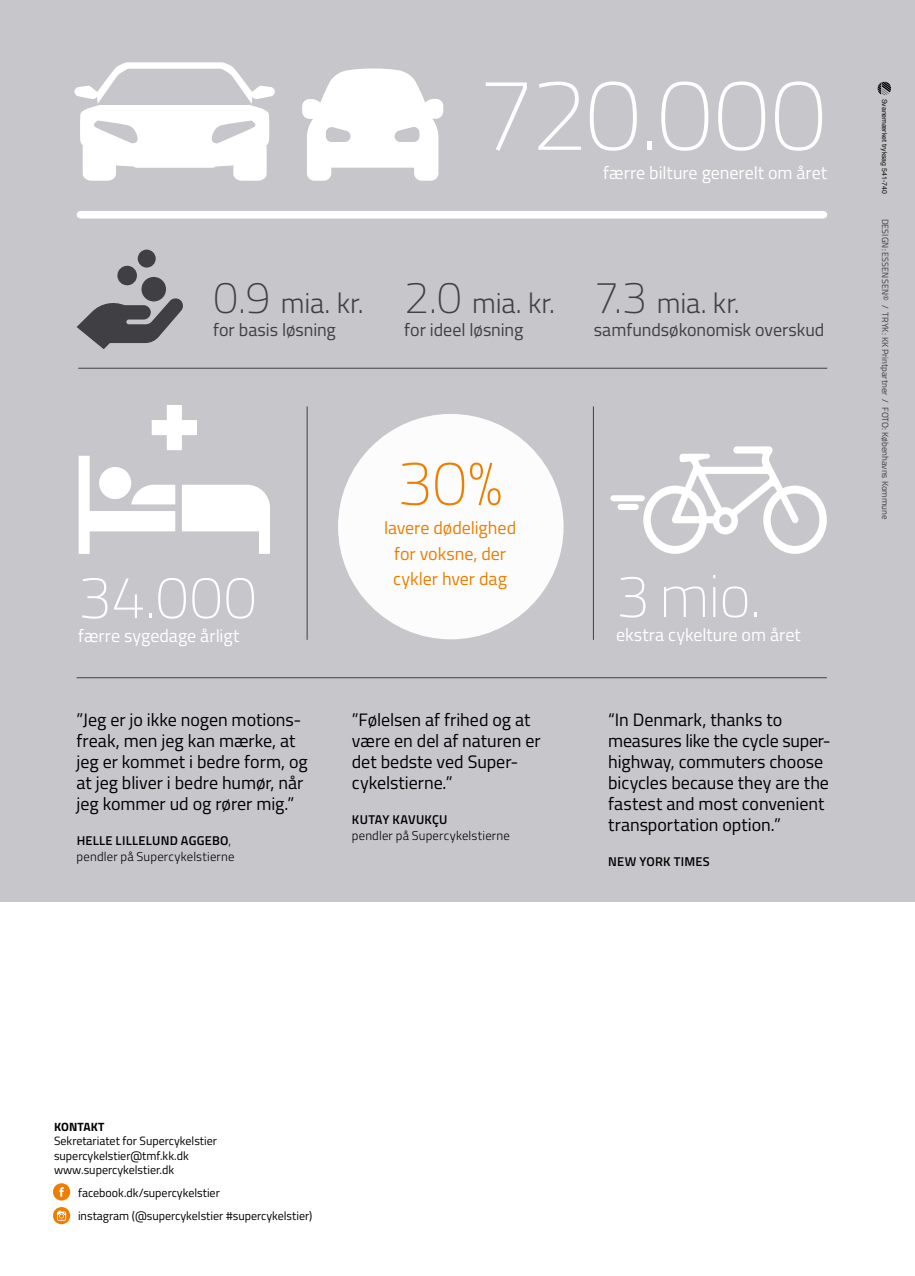
<style>
.page{position:relative;width:915px;height:1276px;background:#fff}
.page>*{position:absolute;margin:0;border:0;box-sizing:border-box;transform-origin:0 0}
.brødtekst{font:100 102px "Titillium";letter-spacing:-.02em;color:#fff}
.brødtekst-2{font:100 63px "Titillium";color:#ef7d00}
.brødtekst-3{font:100 60px "Titillium";color:#fff}
.brødtekst-4{font:300 28.5px "Titillium";letter-spacing:-.005em;color:#403f44}
.Citater{font:18px/21px "Titillium";letter-spacing:-.005em;color:#000}
.brødtekst-5{font:18px "Titillium";color:#fff}
.brødtekst-6{font:18px "Titillium";letter-spacing:-.005em;color:#403f44}
.brødtekst-7{font:18px "Titillium";letter-spacing:-.005em;color:#ef7d00}
.Citater_navn{font:300 12.75px "Titillium";letter-spacing:.015em;color:#000}
.Citater_navn-2{font:600 12.75px "Titillium";letter-spacing:.02em;color:#000}
.t1{font:12px/14.4px "Titillium";color:#000}
.t2{font:9px "Titillium";color:#403f44}
.t3{font:6.9px "Helvetica";color:#12100b}
.s1{font-weight:100;font-size:45px}
.s2{font-weight:300}
.s3{font-weight:700}
</style>
<div class="page">
<div style="left:0;top:0;width:914px;height:902px;background:#c7c6cb"></div>
<div style="left:338px;top:414px;width:225px;height:225px;background:#fff;border-radius:50%"></div>
<hr style="left:77px;top:677px;width:749px;height:1px;background:#403f44">
<svg style="left:74px;top:62px;width:201px;height:119px"></svg>
<svg style="left:77px;top:250px;width:106px;height:99px"></svg>
<hr style="left:78px;top:368px;width:749px;height:1px;background:#403f44">
<svg style="left:79px;top:405px;width:191px;height:149px"></svg>
<hr style="left:306px;top:406px;width:1px;height:234px;background:#403f44">
<hr style="left:593px;top:406px;width:1px;height:234px;background:#403f44">
<svg style="left:643px;top:446px;width:183px;height:108px"></svg>
<div style="left:620px;top:504px;width:15px;height:6px;background:#fff"></div>
<div style="left:613px;top:495px;width:28px;height:6px;background:#fff"></div>
<div style="left:80px;top:211px;width:743px;height:7px;background:#fff"></div>
<svg style="left:302px;top:68px;width:141px;height:113px"></svg>
<svg style="left:53px;top:1207px;width:18px;height:17px"></svg>
<svg style="left:53px;top:1183px;width:18px;height:17px"></svg>
<svg style="left:877px;top:82px;width:13px;height:13px"></svg>
<p class="brødtekst-4" style="left:213px;top:282px;width:152px"><span class="s1">0.9</span> mia. kr.</p>
<p class="brødtekst-6" style="left:213px;top:317px;width:124px">for basis løsning</p>
<p class="brødtekst" style="left:477px;top:41px;width:351px">720.000</p>
<p class="brødtekst-5" style="left:603px;top:160px;width:225px">færre bilture generelt om året</p>
<p class="brødtekst-4" style="left:404px;top:282px;width:152px"><span class="s1">2.0</span> mia. kr.</p>
<p class="brødtekst-6" style="left:404px;top:317px;width:120px">for ideel løsning</p>
<p class="brødtekst-4" style="left:593px;top:282px;width:147px"><span class="s1">7.3</span> mia. kr.</p>
<p class="brødtekst-6" style="left:593px;top:317px;width:232px">samfundsøkonomisk overskud</p>
<p class="brødtekst-3" style="left:78px;top:554px;width:180px">34.000</p>
<p class="brødtekst-5" style="left:78px;top:622px;width:163px">færre sygedage årligt</p>
<p class="brødtekst-2" style="left:397px;top:438px;width:107px">30%</p>
<p class="brødtekst-7" style="left:384px;top:515px;width:134px">lavere dødelighed</p>
<p class="brødtekst-7" style="left:394px;top:540px;width:113px">for voksne, der</p>
<p class="brødtekst-7" style="left:393px;top:565px;width:115px">cykler hver dag</p>
<p class="brødtekst-3" style="left:615px;top:553px;width:146px">3 mio.</p>
<p class="brødtekst-5" style="left:615px;top:621px;width:186px">ekstra cykelture om året</p>
<p class="Citater" style="left:77px;top:708px;width:232px">”Jeg er jo ikke nogen motions&shy;freak, men jeg kan mærke, at jeg er kommet i bedre form, og at jeg bliver i bedre humør, når jeg kommer ud og rører mig.”</p>
<p class="Citater_navn-2" style="left:77px;top:831px;width:156px">HELLE LILLELUND AGGEBO<span class="s2">,</span></p>
<p class="Citater_navn" style="left:77px;top:847px;width:159px">pendler på Supercykelstierne</p>
<p class="Citater" style="left:352px;top:708px;width:190px">”Følelsen af frihed og at være en del af naturen er det bedste ved Super-</p>
<p class="Citater" style="left:352px;top:771px;width:102px">cykelstierne.”</p>
<p class="Citater_navn-2" style="left:352px;top:810px;width:97px">KUTAY KAVUKÇU</p>
<p class="Citater_navn" style="left:352px;top:826px;width:159px">pendler på Supercykelstierne</p>
<p class="Citater" style="left:608px;top:708px;width:224px">“In Denmark, thanks to measures like the cycle super&shy;highway, commuters choose bicycles because they are the fastest and most convenient transportation option.”</p>
<p class="Citater_navn-2" style="left:608px;top:852px;width:103px">NEW YORK TIMES</p>
<p class="t3" style="left:889px;top:99px;width:96px;rotate:90deg">Svanemærket tryksag 541-740</p>
<p class="t2" style="left:891px;top:218px;width:302px;rotate:90deg">DESIGN: ESSENSEN© / TRYK: KK Printpartner / FOTO: Københavns Kommune</p>
<p class="t1" style="left:54px;top:1118px;width:164px"><span class="s3">KONTAKT<br></span>Sekretariatet for Supercykelstier supercykelstier@tmf.kk.dk www.supercykelstier.dk</p>
<p class="t1" style="left:78px;top:1185px;width:143px">facebook.dk/supercykelstier</p>
<p class="t1" style="left:78px;top:1207px;width:236px">instagram (@supercykelstier #supercykelstier)</p>
</div>
